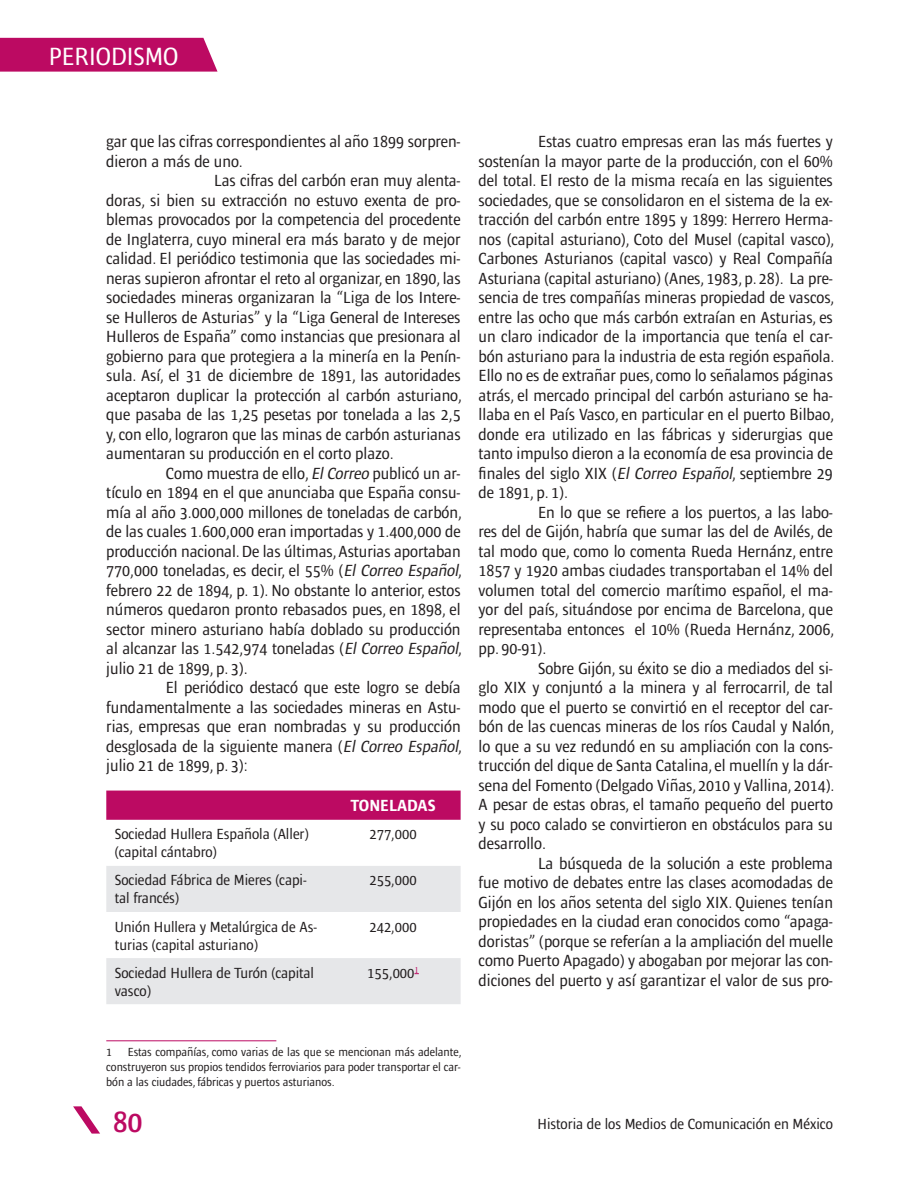
<style>
.page{position:relative;width:918px;height:1188px;background:#fff}
.page>*{position:absolute;margin:0;border:0;box-sizing:border-box;transform-origin:0 0}
.t1{font:600 condensed 30px "Ardoise Std";color:#bc0a62}
.t2{font:condensed 25.5px "Ardoise Std";color:#fff}
.Contenido_con_sangrí{font:condensed 16.5px/19.5px "Ardoise Std";color:#231f20;text-align:justify}
.TABLA_-_encabezados{font:700 condensed 16.5px "Ardoise Std";color:#fff}
.TABLA_-_texto_intern{font:condensed 15px/18px "Ardoise Std";color:#231f20}
.Nota_al_pie_de_págin{font:condensed 12px/15px "Ardoise Std";color:#231f20;text-align:justify}
.s1{font-style:italic}
</style>
<div class="page">
<div style="left:106px;top:791px;width:355px;height:29px;background:#bc0a62"></div>
<svg style="left:106px;top:866px;width:355px;height:138px;fill:#e6e7e9"></svg>
<hr style="left:106px;top:1040px;width:170px;height:1px;background:#bc0a62">
<svg style="left:73px;top:1106px;width:27px;height:28px"></svg>
<div style="left:0;top:38px;width:218px;height:34px;background:#bc0a62"></div>
<h2 class="t2" style="left:49px;top:42px;width:131px">PERIODISMO</h2>
<p class="Contenido_con_sangrí" style="left:106px;top:132px;width:356px">gar que las cifras correspondientes al año 1899 sorpren&shy;dieron a más de uno.</p>
<p class="Contenido_con_sangrí" style="left:106px;top:171px;width:357px;text-indent:108px">Las cifras del carbón eran muy alenta&shy;doras, si bien su extracción no estuvo exenta de pro&shy;blemas provocados por la competencia del procedente de Inglaterra, cuyo mineral era más barato y de mejor calidad. El periódico testimonia que las sociedades mi&shy;neras supieron afrontar el reto al organizar, en 1890, las sociedades mineras organizaran la “Liga de los Intere&shy;se Hulleros de Asturias” y la “Liga General de Intereses Hulleros de España” como instancias que presionara al gobierno para que protegiera a la minería en la Penín&shy;sula. Así, el 31 de diciembre de 1891, las autoridades aceptaron duplicar la protección al carbón asturiano, que pasaba de las 1,25 pesetas por tonelada a las 2,5 y, con ello, lograron que las minas de carbón asturianas aumentaran su producción en el corto plazo.</p>
<p class="Contenido_con_sangrí" style="left:106px;top:463px;width:357px;text-indent:60px">Como muestra de ello, <span class="s1">ElCorreo</span> publicó un ar&shy;tículo en 1894 en el que anunciaba que España consu&shy;mía al año 3.000,000 millones de toneladas de carbón, de las cuales 1.600,000 eran importadas y 1.400,000 de producción nacional. De las últimas, Asturias aportaban 770,000 toneladas, es decir, el 55% (<span class="s1">El Correo Español</span>, febrero 22 de 1894, p. 1). No obstante lo anterior, estos números quedaron pronto rebasados pues, en 1898, el sector minero asturiano había doblado su producción al alcanzar las 1.542,974 toneladas (<span class="s1">El Correo Español</span>, julio 21 de 1899, p. 3).</p>
<p class="Contenido_con_sangrí" style="left:106px;top:678px;width:357px;text-indent:60px">El periódico destacó que este logro se debía fundamentalmente a las sociedades mineras en Astu&shy;rias, empresas que eran nombradas y su producción desglosada de la siguiente manera (<span class="s1">El Correo Español</span>, julio 21 de 1899, p. 3):</p>
<p class="TABLA_-_encabezados" style="left:351px;top:796px;width:87px">TONELADAS</p>
<p class="TABLA_-_texto_intern" style="left:115px;top:825px;width:195px">Sociedad Hullera Española (Aller) (capital cántabro)</p>
<p class="TABLA_-_texto_intern" style="left:369px;top:825px;width:49px">277,000</p>
<p class="TABLA_-_texto_intern" style="left:115px;top:871px;width:193px">Sociedad Fábrica de Mieres (capi&shy;tal francés)</p>
<p class="TABLA_-_texto_intern" style="left:369px;top:871px;width:49px">255,000</p>
<p class="TABLA_-_texto_intern" style="left:115px;top:917px;width:204px">Unión Hullera y Metalúrgica de As&shy;turias (capital asturiano)</p>
<p class="TABLA_-_texto_intern" style="left:369px;top:917px;width:49px">242,000</p>
<p class="TABLA_-_texto_intern" style="left:115px;top:964px;width:201px">Sociedad Hullera de Turón (capital vasco)</p>
<p class="TABLA_-_texto_intern" style="left:367px;top:964px;width:53px">155,000<sup>1</sup></p>
<p class="Contenido_con_sangrí" style="left:479px;top:132px;width:357px;text-indent:60px">Estas cuatro empresas eran las más fuertes y sostenían la mayor parte de la producción, con el 60% del total. El resto de la misma recaía en las siguientes sociedades, que se consolidaron en el sistema de la ex&shy;tracción del carbón entre 1895 y 1899: Herrero Herma&shy;nos (capital asturiano), Coto del Musel (capital vasco), Carbones Asturianos (capital vasco) y Real Compañía Asturiana (capital asturiano) (Anes, 1983, p. 28). La pre&shy;sencia de tres compañías mineras propiedad de vascos, entre las ocho que más carbón extraían en Asturias, es un claro indicador de la importancia que tenía el car&shy;bón asturiano para la industria de esta región española.<br>Ello no es de extrañar pues, como lo señalamos páginas atrás, el mercado principal del carbón asturiano se ha&shy;llaba en el País Vasco, en particular en el puerto Bilbao, donde era utilizado en las fábricas y siderurgias que tanto impulso dieron a la economía de esa provincia de finales del siglo XIX (<span class="s1">El Correo Español</span>, septiembre 29 de 1891, p. 1).</p>
<p class="Contenido_con_sangrí" style="left:479px;top:502px;width:357px;text-indent:60px">En lo que se refiere a los puertos, a las labo&shy;res del de Gijón, habría que sumar las del de Avilés, de tal modo que, como lo comenta Rueda Hernánz, entre 1857 y 1920 ambas ciudades transportaban el 14% del volumen total del comercio marítimo español, el ma&shy;yor del país, situándose por encima de Barcelona, que representaba entonces el 10% (Rueda Hernánz, 2006, pp. 90-91).</p>
<p class="Contenido_con_sangrí" style="left:479px;top:658px;width:357px;text-indent:60px">Sobre Gijón, su éxito se dio a mediados del si&shy;glo XIX y conjuntó a la minera y al ferrocarril, de tal modo que el puerto se convirtió en el receptor del car&shy;bón de las cuencas mineras de los ríos Caudal y Nalón, lo que a su vez redundó en su ampliación con la cons&shy;trucción del dique de Santa Catalina, el muellín y la dár&shy;sena del Fomento (Delgado Viñas, 2010 y Vallina, 2014).<br>A pesar de estas obras, el tamaño pequeño del puerto y su poco calado se convirtieron en obstáculos para su desarrollo.</p>
<p class="Contenido_con_sangrí" style="left:479px;top:853px;width:356px;text-indent:60px">La búsqueda de la solución a este problema fue motivo de debates entre las clases acomodadas de Gijón en los años setenta del siglo XIX. Quienes tenían propiedades en la ciudad eran conocidos como “apaga&shy;doristas” (porque se referían a la ampliación del muelle como Puerto Apagado) y abogaban por mejorar las con&shy;diciones del puerto y así garantizar el valor de sus pro-</p>
<p class="Nota_al_pie_de_págin" style="left:106px;top:1044px;width:357px;text-indent:21px">Estas compañías, como varias de las que se mencionan más adelante, construyeron sus propios tendidos ferroviarios para poder transportar el car&shy;bón a las ciudades, fábricas y puertos asturianos.</p>
<h1 class="t1" style="left:113px;top:1104px;width:30px">80</h1>
<p class="TABLA_-_texto_intern" style="left:538px;top:1115px;width:297px">Historia de los Medios de Comunicación en México</p>
<p class="Nota_al_pie_de_págin" style="left:106px;top:1044px;width:7px">1</p>
</div>
